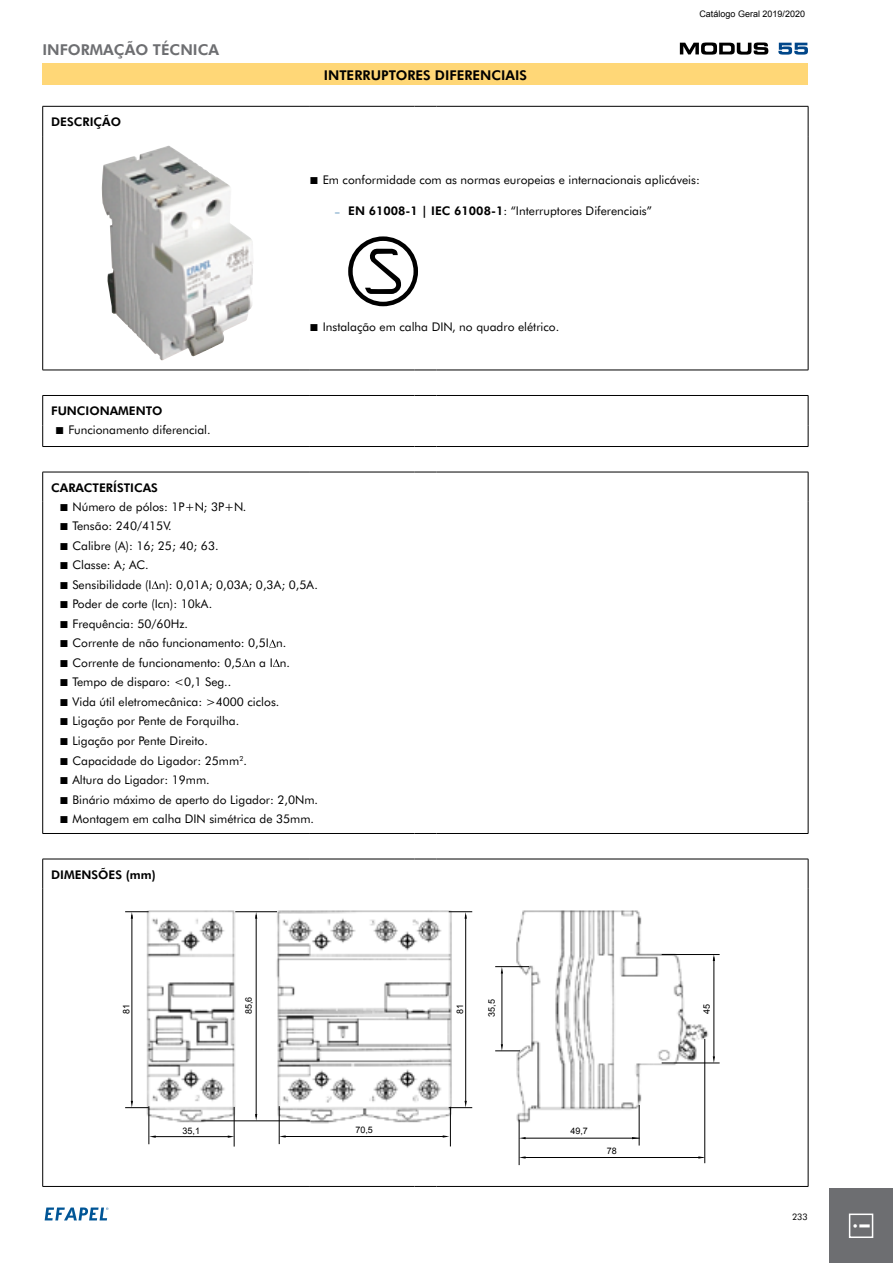
<style>
.page{position:relative;width:893px;height:1263px;background:#fff}
.page>*{position:absolute;margin:0;border:0;box-sizing:border-box;transform-origin:0 0}
.t1{font:800 21.45px "Futura BT";color:#fff}
.t2{font:800 15px "Futura BT";color:#6d6e71}
.t3{font:800 13.5px "Futura BT";color:#000}
.t4{font:12px/19.5px "Futura BT";color:#000}
.t5{font:800 12px "Futura BT";color:#000}
.t6{font:9px "Arial";color:#000}
.t7{font:9px "Futura BT";color:#000}
.s1{font-style:inherit}
.s2{font-size:9px;color:#005596}
.s3{font-weight:800}
</style>
<div class="page">
<svg style="left:45px;top:1207px;width:63px;height:13px"></svg>
<div style="left:829px;top:1188px;width:64px;height:75px;background:#6d6e71"></div>
<div style="left:849px;top:1213px;width:24px;height:25px;border:2px solid #fff"></div>
<div style="left:43px;top:64px;width:765px;height:21px;background:#ffd777"></div>
<hr style="left:43px;top:106px;width:267px;height:1px;background:#000">
<hr style="left:310px;top:106px;width:104px;height:1px;background:#000">
<svg style="left:414px;top:106px;width:22px;height:1px"></svg>
<hr style="left:436px;top:106px;width:372px;height:1px;background:#000">
<hr style="left:808px;top:106px;width:1px;height:30px;background:#000">
<hr style="left:808px;top:136px;width:1px;height:234px;background:#000">
<hr style="left:43px;top:370px;width:267px;height:1px;background:#000">
<hr style="left:310px;top:370px;width:104px;height:1px;background:#000">
<svg style="left:414px;top:370px;width:22px;height:1px"></svg>
<hr style="left:436px;top:370px;width:372px;height:1px;background:#000">
<hr style="left:43px;top:395px;width:267px;height:1px;background:#000">
<hr style="left:310px;top:395px;width:104px;height:1px;background:#000">
<svg style="left:414px;top:395px;width:22px;height:1px"></svg>
<hr style="left:436px;top:395px;width:372px;height:1px;background:#000">
<svg style="left:42px;top:396px;width:1px;height:50px"></svg>
<svg style="left:808px;top:396px;width:1px;height:50px"></svg>
<hr style="left:43px;top:446px;width:267px;height:1px;background:#000">
<hr style="left:310px;top:446px;width:104px;height:1px;background:#000">
<svg style="left:414px;top:446px;width:22px;height:1px"></svg>
<hr style="left:436px;top:446px;width:372px;height:1px;background:#000">
<hr style="left:43px;top:859px;width:267px;height:1px;background:#000">
<hr style="left:42px;top:859px;width:1px;height:30px;background:#000">
<hr style="left:310px;top:859px;width:104px;height:1px;background:#000">
<svg style="left:414px;top:859px;width:22px;height:1px"></svg>
<hr style="left:436px;top:859px;width:372px;height:1px;background:#000">
<hr style="left:808px;top:859px;width:1px;height:30px;background:#000">
<hr style="left:42px;top:889px;width:1px;height:297px;background:#000">
<hr style="left:808px;top:889px;width:1px;height:297px;background:#000">
<hr style="left:43px;top:1186px;width:267px;height:1px;background:#000">
<hr style="left:310px;top:1186px;width:104px;height:1px;background:#000">
<svg style="left:414px;top:1186px;width:22px;height:1px"></svg>
<hr style="left:436px;top:1186px;width:372px;height:1px;background:#000">
<hr style="left:42px;top:106px;width:1px;height:30px;background:#000">
<hr style="left:42px;top:136px;width:1px;height:234px;background:#000">
<hr style="left:43px;top:472px;width:267px;height:1px;background:#000">
<hr style="left:42px;top:472px;width:1px;height:30px;background:#000">
<hr style="left:310px;top:472px;width:104px;height:1px;background:#000">
<svg style="left:414px;top:472px;width:22px;height:1px"></svg>
<hr style="left:436px;top:472px;width:372px;height:1px;background:#000">
<hr style="left:808px;top:472px;width:1px;height:30px;background:#000">
<hr style="left:42px;top:502px;width:1px;height:331px;background:#000">
<hr style="left:808px;top:502px;width:1px;height:331px;background:#000">
<hr style="left:43px;top:833px;width:267px;height:1px;background:#000">
<hr style="left:310px;top:833px;width:104px;height:1px;background:#000">
<svg style="left:414px;top:833px;width:22px;height:1px"></svg>
<hr style="left:436px;top:833px;width:372px;height:1px;background:#000">
<img style="left:102px;top:145px;width:151px;height:215px">
<div style="left:348px;top:236px;width:70px;height:70px;border:4px solid #000;border-radius:50%"></div>
<svg style="left:365px;top:249px;width:36px;height:45px"></svg>
<svg style="left:152px;top:581px;width:7px;height:8px"></svg>
<svg style="left:269px;top:639px;width:7px;height:8px"></svg>
<svg style="left:242px;top:659px;width:7px;height:8px"></svg>
<svg style="left:273px;top:659px;width:7px;height:8px"></svg>
<img style="left:145px;top:910px;width:575px;height:253px">
<hr style="left:662px;top:954px;width:58px;height:1px;background:#000">
<hr style="left:662px;top:1063px;width:58px;height:1px;background:#000">
<hr style="left:714px;top:957px;width:1px;height:100px;background:#000">
<svg style="left:713px;top:1056px;width:2px;height:7px"></svg>
<hr style="left:519px;top:1120px;width:1px;height:45px;background:#000">
<hr style="left:639px;top:1105px;width:1px;height:40px;background:#000">
<hr style="left:704px;top:1039px;width:1px;height:124px;background:#000">
<hr style="left:525px;top:1157px;width:178px;height:1px;background:#000">
<svg style="left:519px;top:1156px;width:7px;height:2px"></svg>
<hr style="left:525px;top:1138px;width:114px;height:1px;background:#000">
<svg style="left:632px;top:1137px;width:7px;height:2px"></svg>
<svg style="left:519px;top:1137px;width:7px;height:2px"></svg>
<hr style="left:495px;top:966px;width:34px;height:1px;background:#000">
<hr style="left:502px;top:972px;width:1px;height:73px;background:#000">
<svg style="left:501px;top:967px;width:2px;height:6px"></svg>
<svg style="left:495px;top:1044px;width:25px;height:7px"></svg>
<hr style="left:279px;top:1106px;width:1px;height:38px;background:#000">
<hr style="left:450px;top:1107px;width:1px;height:39px;background:#000">
<hr style="left:285px;top:1136px;width:161px;height:1px;background:#000">
<svg style="left:279px;top:1135px;width:7px;height:2px"></svg>
<hr style="left:149px;top:1106px;width:1px;height:38px;background:#000">
<hr style="left:234px;top:1107px;width:1px;height:39px;background:#000">
<hr style="left:154px;top:1136px;width:76px;height:1px;background:#000">
<svg style="left:228px;top:1135px;width:6px;height:3px"></svg>
<svg style="left:149px;top:1135px;width:7px;height:3px"></svg>
<hr style="left:465px;top:915px;width:1px;height:187px;background:#000">
<svg style="left:449px;top:911px;width:23px;height:8px"></svg>
<svg style="left:449px;top:1101px;width:23px;height:7px"></svg>
<hr style="left:132px;top:915px;width:1px;height:187px;background:#000">
<svg style="left:125px;top:911px;width:24px;height:8px"></svg>
<svg style="left:125px;top:1101px;width:24px;height:7px"></svg>
<hr style="left:235px;top:911px;width:42px;height:1px;background:#000">
<hr style="left:201px;top:1120px;width:109px;height:1px;background:#000">
<hr style="left:256px;top:915px;width:1px;height:202px;background:#000">
<svg style="left:255px;top:912px;width:2px;height:7px"></svg>
<svg style="left:255px;top:1114px;width:2px;height:7px"></svg>
<svg style="left:778px;top:43px;width:30px;height:12px"></svg>
<svg style="left:680px;top:43px;width:88px;height:12px"></svg>
<p class="t2" style="left:43px;top:40px;width:178px">INFORMAÇÃO TÉCNICA</p>
<p class="t5" style="left:51px;top:115px;width:71px">DESCRIÇÃO</p>
<p class="t5" style="left:51px;top:404px;width:113px">FUNCIONAMENTO</p>
<p class="t4" style="left:68px;top:420px;width:144px">Funcionamento diferencial.</p>
<p class="t3" style="left:324px;top:67px;width:205px">INTERRUPTORES DIFERENCIAIS</p>
<p class="t6" style="left:699px;top:8px;width:107px">Catálogo <span class="s1">Geral</span> 2019/2020</p>
<p class="t4" style="left:323px;top:170px;width:379px">Em conformidade com as normas europeias e internacionais aplicáveis:</p>
<p class="t4" style="left:335px;top:201px;width:318px"><span class="s2">–</span> <span class="s3">EN 61008-1 | IEC 61008-1</span>: “Interruptores Diferenciais”</p>
<p class="t4" style="left:323px;top:317px;width:238px">Instalação em calha DIN, no quadro elétrico.</p>
<p class="t5" style="left:51px;top:480px;width:108px">CARACTERÍSTICAS</p>
<p class="t4" style="left:72px;top:497px;width:247px">Número de pólos: 1P+N; 3P+N.<br>Tensão: 240/415V.<br>Calibre (A): 16; 25; 40; 63.<br>Classe: A; AC.<br>Sensibilidade (I n): 0,01A; 0,03A; 0,3A; 0,5A.<br>Poder de corte (Icn): 10kA.<br>Frequência: 50/60Hz.<br>Corrente de não funcionamento: 0,5I n.<br>Corrente de funcionamento: 0,5 n a I n.<br>Tempo de disparo: &lt;0,1 Seg..<br>Vida útil eletromecânica: &gt;4000 ciclos.<br>Ligação por Pente de Forquilha.<br>Ligação por Pente Direito.<br>Capacidade do Ligador: 25mm<sup>2</sup>.<br>Altura do Ligador: 19mm.<br>Binário máximo de aperto do Ligador: 2,0Nm.<br>Montagem em calha DIN simétrica de 35mm.</p>
<p class="t5" style="left:51px;top:867px;width:106px">DIMENSÕES (mm)</p>
<p class="t6" style="left:120px;top:1014px;width:12px;rotate:-90deg">81</p>
<p class="t6" style="left:243px;top:1014px;width:19px;rotate:-90deg">85,6</p>
<p class="t6" style="left:454px;top:1014px;width:12px;rotate:-90deg">81</p>
<p class="t6" style="left:486px;top:1017px;width:19px;rotate:-90deg">35,5</p>
<p class="t6" style="left:183px;top:1124px;width:19px">35,1</p>
<p class="t6" style="left:355px;top:1124px;width:19px">70,5</p>
<p class="t6" style="left:570px;top:1125px;width:19px">49,7</p>
<p class="t6" style="left:607px;top:1145px;width:12px">78</p>
<p class="t6" style="left:701px;top:1014px;width:12px;rotate:-90deg">45</p>
<p class="t7" style="left:792px;top:1212px;width:17px">233</p>
<h1 class="t1" style="left:849px;top:1229px;width:8px;rotate:-90deg">i</h1>
</div>
